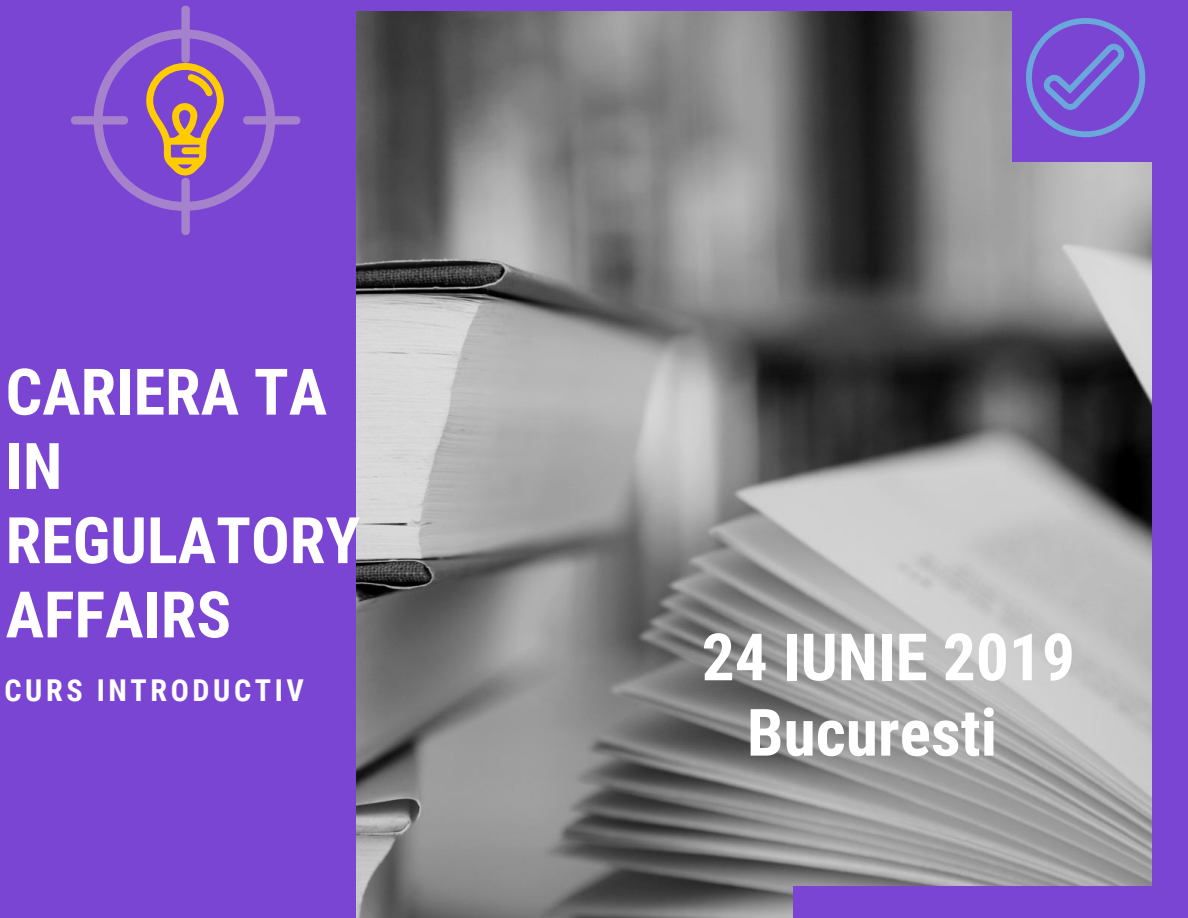
<style>
.page{position:relative;width:1188px;height:918px;background:#7a45d3}
.page>*{position:absolute;margin:0;border:0;box-sizing:border-box;transform-origin:0 0}
.t1{font:700 65.4px/75.3px "Roboto Condensed";color:#fff;text-align:center}
.t2{font:700 64.2px/74.2px "Roboto Condensed";color:#fff}
.t3{font:700 30.15px "Roboto Condensed";letter-spacing:.12em;color:#fff}
</style>
<div class="page">
<img style="left:357px;top:11px;width:795px;height:907px">
<div style="left:1012px;top:0;width:148px;height:162px;background:#7a45d3"></div>
<div style="left:793px;top:886px;width:395px;height:32px;background:#7a45d3"></div>
<svg style="left:1026px;top:18px;width:119px;height:119px"></svg>
<svg style="left:71px;top:6px;width:229px;height:229px"></svg>
<p class="t2" style="left:6px;top:352px;width:356px">CARIERA TA<br>IN<br>REGULATORY<br>AFFAIRS</p>
<p class="t3" style="left:4px;top:669px;width:301px">CURS INTRODUCTIV</p>
<p class="t1" style="left:702px;top:617px;width:375px">24 IUNIE 2019<br>Bucuresti</p>
</div>
